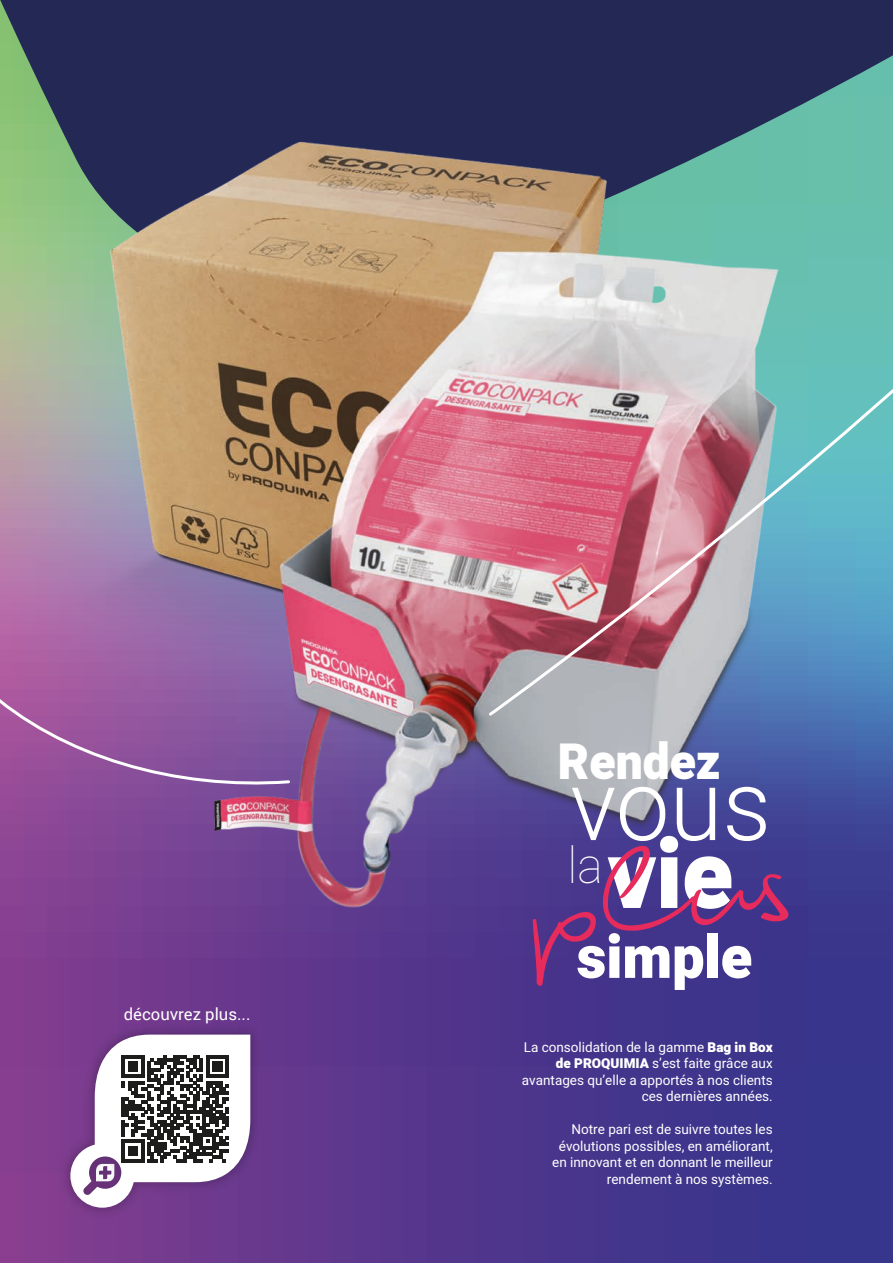
<style>
.page{position:relative;width:893px;height:1263px;background:#fff}
.page>*{position:absolute;margin:0;border:0;box-sizing:border-box;transform-origin:0 0}
.t1{font:300 99px "Heebo";color:#fff}
.t2{font:900 95.85px "Heebo";color:#fff}
.t3{font:900 59.55px "Heebo";color:#fff}
.t4{font:900 49.35px "Heebo";color:#fff}
.t5{font:16.5px "Roboto";color:#fff}
.t6{font:13.5px/16.5px "Heebo";color:#fff;text-align:right}
.s1{font-weight:900}
</style>
<div class="page">
<div style="left:0;top:0;width:893px;height:1263px;background:linear-gradient(to right,#803b8e,#2d368c)"></div>
<svg style="left:0;top:0;width:893px;height:326px;background:#2d3d5d"></svg>
<img style="left:0;top:130px;width:856px;height:787px">
<img style="left:54px;top:1017px;width:213px;height:207px">
<svg style="left:486px;top:361px;width:407px;height:357px;background:#a298aa"></svg>
<svg style="left:0;top:683px;width:292px;height:107px;background:#9259a0"></svg>
<svg style="left:533px;top:846px;width:256px;height:140px;background:#523587"></svg>
<svg style="left:70px;top:1034px;width:180px;height:174px"></svg>
<p class="t5" style="left:124px;top:1002px;width:128px">découvrez plus...</p>
<h3 class="t4" style="left:558px;top:727px;width:164px">Rendez</h3>
<h1 class="t1" style="left:570px;top:736px;width:202px">vous</h1>
<h2 class="t2" style="left:567px;top:807px;width:167px"><sup>la</sup> vie</h2>
<h3 class="t3" style="left:577px;top:915px;width:177px">simple</h3>
<p class="t6" style="left:522px;top:1038px;width:252px">La consolidation de la gamme <span class="s1">Bag in Box de PROQUIMIA</span> s’est faite grâce aux avantages qu’elle a apportés à nos clients ces dernières années.</p>
<p class="t6" style="left:552px;top:1121px;width:222px">Notre pari est de suivre toutes les évolutions possibles, en améliorant, en innovant et en donnant le meilleur rendement à nos systèmes.</p>
</div>
